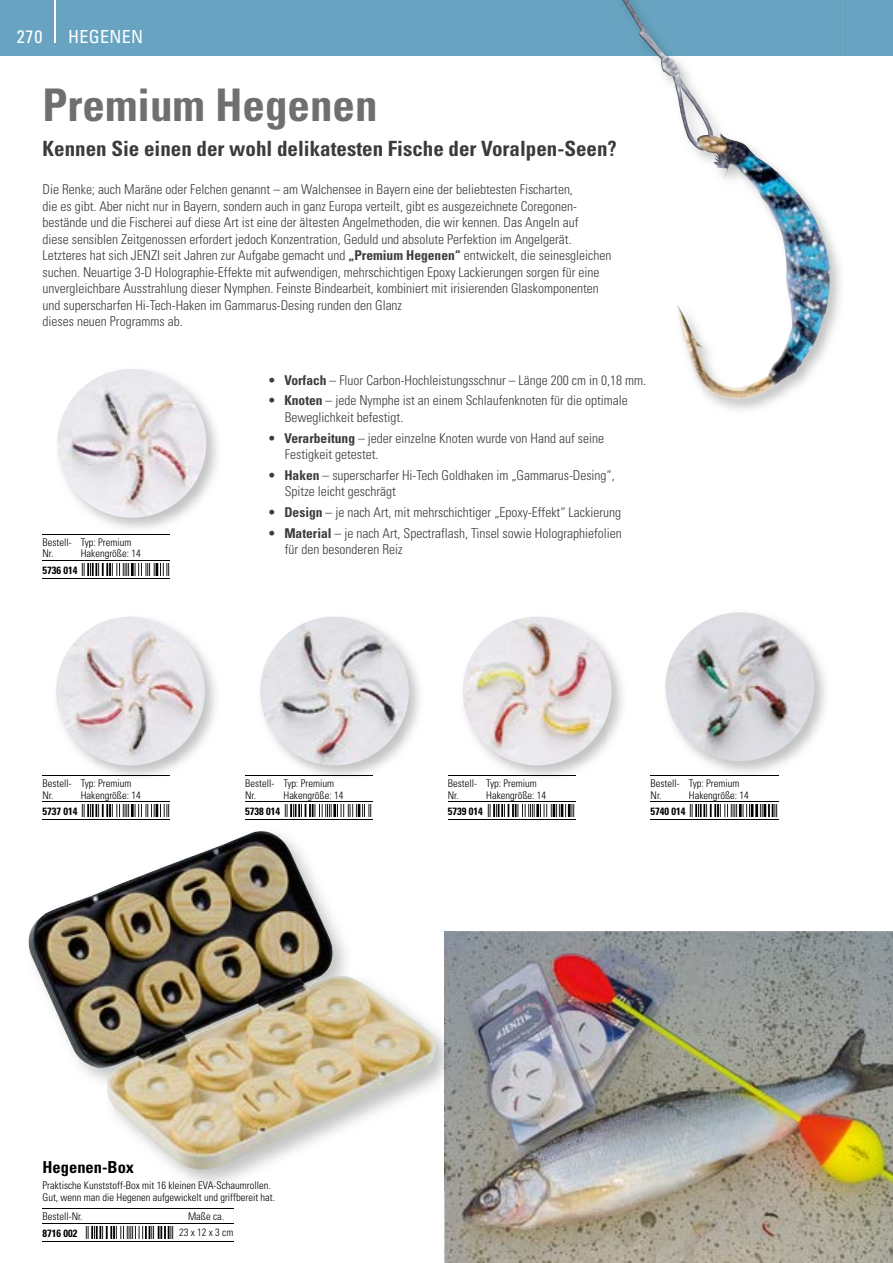
<style>
.page{position:relative;width:893px;height:1263px;background:#fff}
.page>*{position:absolute;margin:0;border:0;box-sizing:border-box;transform-origin:0 0}
.t1{font:700 condensed 45px "Univers LT";color:#6f6f6e}
.t2{font:700 condensed 21px "Univers LT";color:#3b3b3a}
.t3{font:condensed 18px "Univers LT";letter-spacing:.02em;color:#fff}
.t4{font:700 condensed 16.5px "Univers LT";color:#000}
.t5{font:300 condensed 13.5px/16.5px "Univers LT";color:#3b3b3a}
.t6{font:300 condensed 10.5px/11.7px "Univers LT";color:#000}
.t7{font:700 condensed 10.5px "Univers LT";color:#000}
.s1{font-weight:700}
</style>
<div class="page">
<div style="left:0;top:0;width:893px;height:55px;background:#68a4c1"></div>
<hr style="left:55px;top:0;width:1px;height:43px;background:#fff">
<img style="left:444px;top:931px;width:449px;height:332px">
<img style="left:62px;top:369px;width:156px;height:160px">
<img style="left:57px;top:369px;width:149px;height:149px;border-radius:74px">
<img style="left:56px;top:616px;width:160px;height:161px">
<img style="left:56px;top:617px;width:149px;height:148px;border-radius:74px">
<img style="left:260px;top:616px;width:160px;height:161px">
<img style="left:260px;top:617px;width:149px;height:148px;border-radius:74px">
<img style="left:463px;top:616px;width:160px;height:161px">
<img style="left:463px;top:617px;width:149px;height:148px;border-radius:74px">
<img style="left:665px;top:612px;width:149px;height:149px">
<img style="left:579px;top:0;width:266px;height:410px">
<img style="left:622px;top:0;width:170px;height:401px">
<img style="left:28px;top:831px;width:416px;height:353px">
<img style="left:444px;top:931px;width:12px;height:259px">
<img style="left:30px;top:831px;width:231px;height:101px">
<hr style="left:43px;top:578px;width:38px;height:1px;background:#000">
<hr style="left:43px;top:534px;width:38px;height:1px;background:#000">
<hr style="left:81px;top:534px;width:89px;height:1px;background:#000">
<hr style="left:43px;top:560px;width:38px;height:1px;background:#000">
<hr style="left:81px;top:560px;width:89px;height:1px;background:#000">
<hr style="left:81px;top:578px;width:89px;height:1px;background:#000">
<img style="left:81px;top:564px;width:89px;height:11px">
<hr style="left:43px;top:819px;width:38px;height:1px;background:#000">
<svg style="left:170px;top:775px;width:46px;height:1px"></svg>
<hr style="left:43px;top:775px;width:38px;height:1px;background:#000">
<hr style="left:81px;top:775px;width:89px;height:1px;background:#000">
<hr style="left:43px;top:801px;width:38px;height:1px;background:#000">
<hr style="left:81px;top:801px;width:89px;height:1px;background:#000">
<hr style="left:81px;top:819px;width:89px;height:1px;background:#000">
<img style="left:81px;top:805px;width:89px;height:12px">
<hr style="left:245px;top:819px;width:38px;height:1px;background:#000">
<svg style="left:373px;top:775px;width:47px;height:1px"></svg>
<hr style="left:245px;top:775px;width:38px;height:1px;background:#000">
<hr style="left:283px;top:775px;width:90px;height:1px;background:#000">
<hr style="left:245px;top:801px;width:38px;height:1px;background:#000">
<hr style="left:283px;top:801px;width:90px;height:1px;background:#000">
<hr style="left:283px;top:819px;width:90px;height:1px;background:#000">
<img style="left:284px;top:805px;width:88px;height:12px">
<hr style="left:448px;top:819px;width:38px;height:1px;background:#000">
<svg style="left:575px;top:775px;width:48px;height:1px"></svg>
<hr style="left:448px;top:775px;width:38px;height:1px;background:#000">
<hr style="left:486px;top:775px;width:89px;height:1px;background:#000">
<hr style="left:448px;top:801px;width:38px;height:1px;background:#000">
<hr style="left:486px;top:801px;width:89px;height:1px;background:#000">
<hr style="left:486px;top:819px;width:89px;height:1px;background:#000">
<img style="left:487px;top:805px;width:88px;height:12px">
<hr style="left:651px;top:819px;width:38px;height:1px;background:#000">
<hr style="left:651px;top:775px;width:38px;height:1px;background:#000">
<hr style="left:689px;top:775px;width:89px;height:1px;background:#000">
<hr style="left:651px;top:801px;width:38px;height:1px;background:#000">
<hr style="left:689px;top:801px;width:89px;height:1px;background:#000">
<hr style="left:689px;top:819px;width:89px;height:1px;background:#000">
<img style="left:689px;top:805px;width:89px;height:12px">
<hr style="left:43px;top:1223px;width:42px;height:1px;background:#000">
<hr style="left:85px;top:1223px;width:94px;height:1px;background:#000">
<hr style="left:179px;top:1223px;width:55px;height:1px;background:#000">
<hr style="left:43px;top:1241px;width:42px;height:1px;background:#000">
<hr style="left:85px;top:1241px;width:94px;height:1px;background:#000">
<hr style="left:179px;top:1241px;width:55px;height:1px;background:#000">
<hr style="left:43px;top:1208px;width:42px;height:1px;background:#000">
<hr style="left:85px;top:1208px;width:94px;height:1px;background:#000">
<hr style="left:179px;top:1208px;width:55px;height:1px;background:#000">
<img style="left:85px;top:1226px;width:89px;height:12px">
<h3 class="t3" style="left:17px;top:25px;width:27px">270</h3>
<h3 class="t3" style="left:68px;top:25px;width:77px">HEGENEN</h3>
<h1 class="t1" style="left:43px;top:77px;width:336px">Premium Hegenen</h1>
<h2 class="t2" style="left:43px;top:136px;width:576px">Kennen Sie einen der wohl delikatesten Fische der Voralpen-Seen?</h2>
<p class="t5" style="left:43px;top:181px;width:570px">Die Renke; auch Maräne oder Felchen genannt – am Walchensee in Bayern eine der beliebtesten Fischarten,<br>die es gibt. Aber nicht nur in Bayern, sondern auch in ganz Europa verteilt, gibt es ausgezeichnete Coregonen&shy;bestände und die Fischerei auf diese Art ist eine der ältesten Angelmethoden, die wir kennen. Das Angeln auf<br>diese sensiblen Zeitgenossen erfordert jedoch Konzentration, Geduld und absolute Perfektion im Angelgerät.<br>Letzteres hat sich JENZI seit Jahren zur Aufgabe gemacht und <span class="s1">„Premium Hegenen“</span> entwickelt, die seinesgleichen suchen. Neuartige 3-D Holographie-Effekte mit aufwendigen, mehrschichtigen Epoxy Lackierungen sorgen für eine unvergleichbare Ausstrahlung dieser Nymphen. Feinste Bindearbeit, kombiniert mit irisierenden Glas komponenten und superscharfen Hi-Tech-Haken im Gammarus-Desing runden den Glanz<br>dieses neuen Programms ab.</p>
<p class="t6" style="left:43px;top:536px;width:31px">Bestell-<br>Nr.</p>
<p class="t6" style="left:81px;top:536px;width:62px">Typ: Premium<br>Hakengröße: 14</p>
<p class="t7" style="left:43px;top:563px;width:36px">5736 014</p>
<p class="t6" style="left:43px;top:777px;width:31px">Bestell-<br>Nr.</p>
<p class="t6" style="left:81px;top:777px;width:62px">Typ: Premium<br>Hakengröße: 14</p>
<p class="t7" style="left:43px;top:805px;width:36px">5737 014</p>
<p class="t5" style="left:268px;top:372px;width:380px">• <span class="s1">Vorfach</span> – Fluor Carbon-Hochleistungsschnur – Länge 200 cm in 0,18 mm.</p>
<p class="t5" style="left:285px;top:392px;width:344px;text-indent:-17px">• <span class="s1">Knoten</span> – jede Nymphe ist an einem Schlaufenknoten für die optimale<br>Beweglichkeit befestigt.</p>
<p class="t5" style="left:285px;top:430px;width:321px;text-indent:-17px">• <span class="s1">Verarbeitung</span> – jeder einzelne Knoten wurde von Hand auf seine<br>Festigkeit getestet.</p>
<p class="t5" style="left:285px;top:467px;width:331px;text-indent:-17px">• <span class="s1">Haken</span> – superscharfer Hi-Tech Goldhaken im „Gammarus-Desing“,<br>Spitze leicht geschrägt</p>
<p class="t5" style="left:268px;top:504px;width:355px">• <span class="s1">Design</span> – je nach Art, mit mehrschichtiger „Epoxy-Effekt“ Lackierung</p>
<p class="t5" style="left:285px;top:525px;width:338px;text-indent:-17px">• <span class="s1">Material</span> – je nach Art, Spectraflash, Tinsel sowie Holographiefolien für den besonderen Reiz</p>
<p class="t6" style="left:245px;top:777px;width:31px">Bestell-<br>Nr.</p>
<p class="t6" style="left:283px;top:777px;width:62px">Typ: Premium<br>Hakengröße: 14</p>
<p class="t7" style="left:245px;top:805px;width:36px">5738 014</p>
<p class="t6" style="left:448px;top:777px;width:31px">Bestell-<br>Nr.</p>
<p class="t6" style="left:486px;top:777px;width:62px">Typ: Premium<br>Hakengröße: 14</p>
<p class="t7" style="left:448px;top:805px;width:36px">5739 014</p>
<p class="t6" style="left:651px;top:777px;width:31px">Bestell-<br>Nr.</p>
<p class="t6" style="left:689px;top:777px;width:62px">Typ: Premium<br>Hakengröße: 14</p>
<p class="t7" style="left:651px;top:805px;width:36px">5740 014</p>
<p class="t4" style="left:43px;top:1157px;width:93px">Hegenen-Box</p>
<p class="t6" style="left:43px;top:1179px;width:234px">Praktische Kunststoff-Box mit 16 kleinen EVA-Schaumrollen.<br>Gut, wenn man die Hegenen aufgewickelt und griffbereit hat.</p>
<p class="t6" style="left:43px;top:1210px;width:42px">Bestell-Nr.</p>
<p class="t6" style="left:188px;top:1210px;width:38px">Maße ca.</p>
<p class="t7" style="left:43px;top:1226px;width:36px">8716 002</p>
<p class="t6" style="left:179px;top:1227px;width:56px">23 x 12 x 3 cm</p>
</div>
